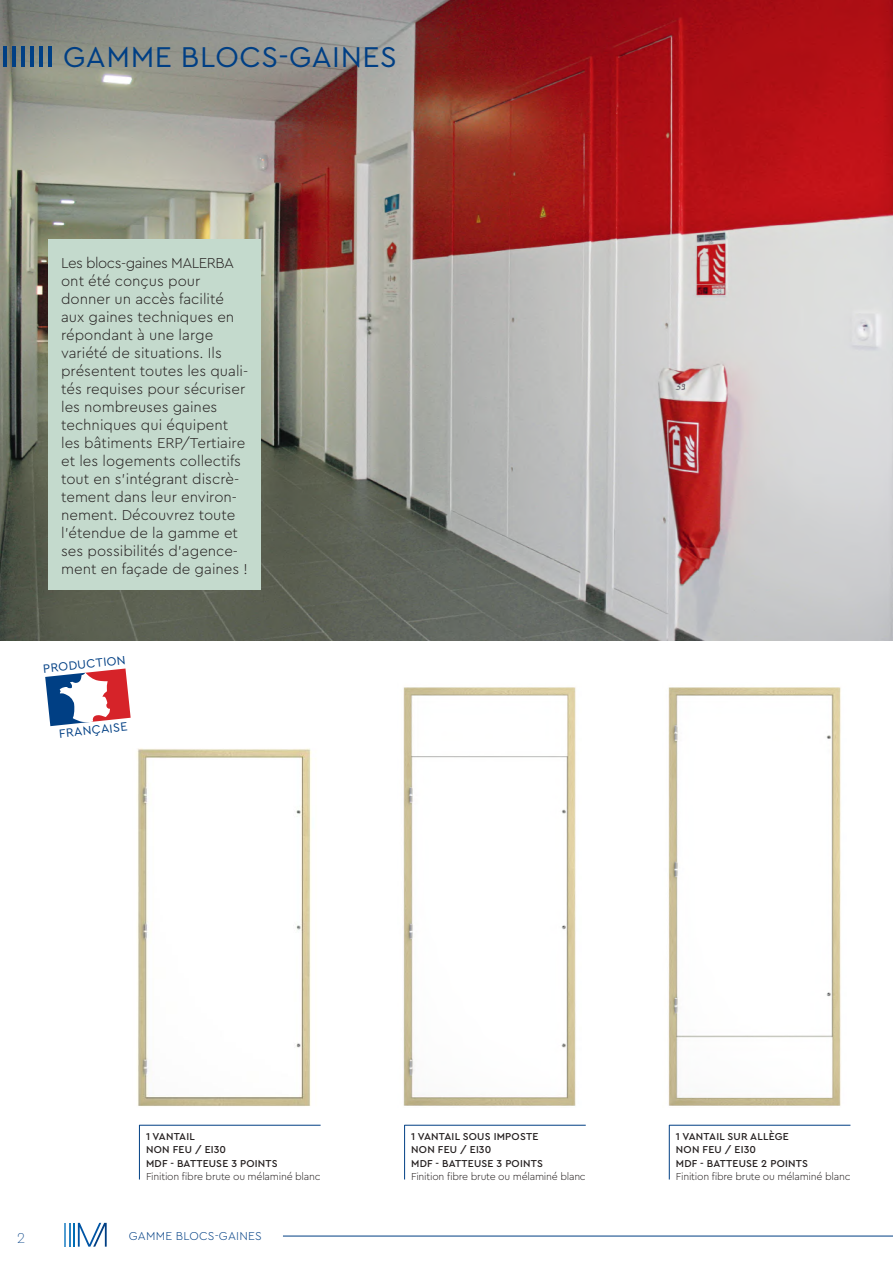
<style>
.page{position:relative;width:893px;height:1263px;background:#fff}
.page>*{position:absolute;margin:0;border:0;box-sizing:border-box;transform-origin:0 0}
.t1{font:30px "Cera PRO";letter-spacing:.02em;color:#003f84}
.t2{font:300 15px/18px "Cera PRO";color:#241f1f}
.t3{font:100 15px "Cera PRO";color:#003f84}
.t4{font:12.6px "Cera PRO";color:#003f84}
.t5{font:300 12px "Cera PRO";letter-spacing:.02em;color:#003f84}
.t6{font:500 10.5px/12.6px "Cera PRO";letter-spacing:.02em;color:#241f1f}
.t7{font:300 10.5px "Cera PRO";letter-spacing:-.02em;color:#241f1f}
</style>
<div class="page">
<img style="left:0;top:0;width:893px;height:640px">
<div style="left:48px;top:239px;width:213px;height:351px;background:#c4dacd"></div>
<hr style="left:3px;top:46px;width:4px;height:21px;background:#003f84">
<hr style="left:12px;top:46px;width:4px;height:21px;background:#003f84">
<hr style="left:21px;top:46px;width:4px;height:21px;background:#003f84">
<hr style="left:30px;top:46px;width:4px;height:21px;background:#003f84">
<hr style="left:39px;top:46px;width:4px;height:21px;background:#003f84">
<hr style="left:49px;top:46px;width:3px;height:21px;background:#003f84">
<hr style="left:64px;top:1223px;width:2px;height:24px;background:#539dd1">
<hr style="left:69px;top:1223px;width:2px;height:24px;background:#2981c0">
<hr style="left:73px;top:1223px;width:2px;height:24px;background:#006db5">
<svg style="left:78px;top:1223px;width:29px;height:24px"></svg>
<img style="left:403px;top:687px;width:173px;height:419px">
<img style="left:668px;top:687px;width:173px;height:419px">
<hr style="left:283px;top:1236px;width:610px;height:1px;background:#003f84">
<img style="left:137px;top:748px;width:175px;height:358px">
<hr style="left:404px;top:1125px;width:182px;height:1px;background:#003f84">
<hr style="left:669px;top:1125px;width:181px;height:1px;background:#003f84">
<hr style="left:139px;top:1125px;width:182px;height:1px;background:#003f84">
<hr style="left:404px;top:1125px;width:1px;height:54px;background:#003f84">
<hr style="left:669px;top:1125px;width:1px;height:54px;background:#003f84">
<hr style="left:139px;top:1125px;width:1px;height:54px;background:#003f84">
<svg style="left:45px;top:668px;width:86px;height:58px"></svg>
<h1 class="t1" style="left:63px;top:37px;width:335px">GAMME BLOCS-GAINES</h1>
<p class="t2" style="left:61px;top:253px;width:189px">Les blocs-gaines MALERBA ont été conçus pour donner un accès facilité aux gaines techniques en répondant à une large variété de situations. Ils présentent toutes les quali&shy;tés requises pour sécuriser les nombreuses gaines techniques qui équipent les bâtiments ERP/Tertiaire et les logements collectifs tout en s’intégrant discrè&shy;tement dans leur environ&shy;nement. Découvrez toute l’étendue de la gamme et ses possibilités d’agence&shy;ment en façade de gaines !</p>
<p class="t4" style="left:42px;top:660px;width:84px;rotate:-6deg">PRODUCTION</p>
<p class="t4" style="left:58px;top:725px;width:70px;rotate:-6deg">FRANÇAISE</p>
<p class="t6" style="left:146px;top:1129px;width:82px">1 VAN TAI L<br>NON FEU / EI30</p>
<p class="t6" style="left:146px;top:1156px;width:8px">MDF</p>
<p class="t6" style="left:170px;top:1156px;width:109px">- BATTEUSE 3 POINTS</p>
<p class="t7" style="left:146px;top:1169px;width:176px">Finition fibre brute ou mélaminé blanc</p>
<p class="t3" style="left:17px;top:1228px;width:10px">2</p>
<p class="t5" style="left:129px;top:1228px;width:10px">GAMME</p>
<p class="t5" style="left:176px;top:1228px;width:87px">BLOCS-GAINES</p>
<p class="t6" style="left:411px;top:1129px;width:127px">1 VANTAI L SOUS I MPOSTE<br>NON FEU / EI30</p>
<p class="t6" style="left:411px;top:1156px;width:8px">MDF</p>
<p class="t6" style="left:436px;top:1156px;width:109px">- BATTEUSE 3 POINTS</p>
<p class="t7" style="left:411px;top:1169px;width:176px">Finition fibre brute ou mélaminé blanc</p>
<p class="t6" style="left:676px;top:1129px;width:107px">1 VANTAI L SUR ALLÈGE<br>NON FEU / EI30</p>
<p class="t6" style="left:676px;top:1156px;width:8px">MDF</p>
<p class="t6" style="left:700px;top:1156px;width:109px">- BATTEUSE 2 POINTS</p>
<p class="t7" style="left:676px;top:1169px;width:176px">Finition fibre brute ou mélaminé blanc</p>
</div>
